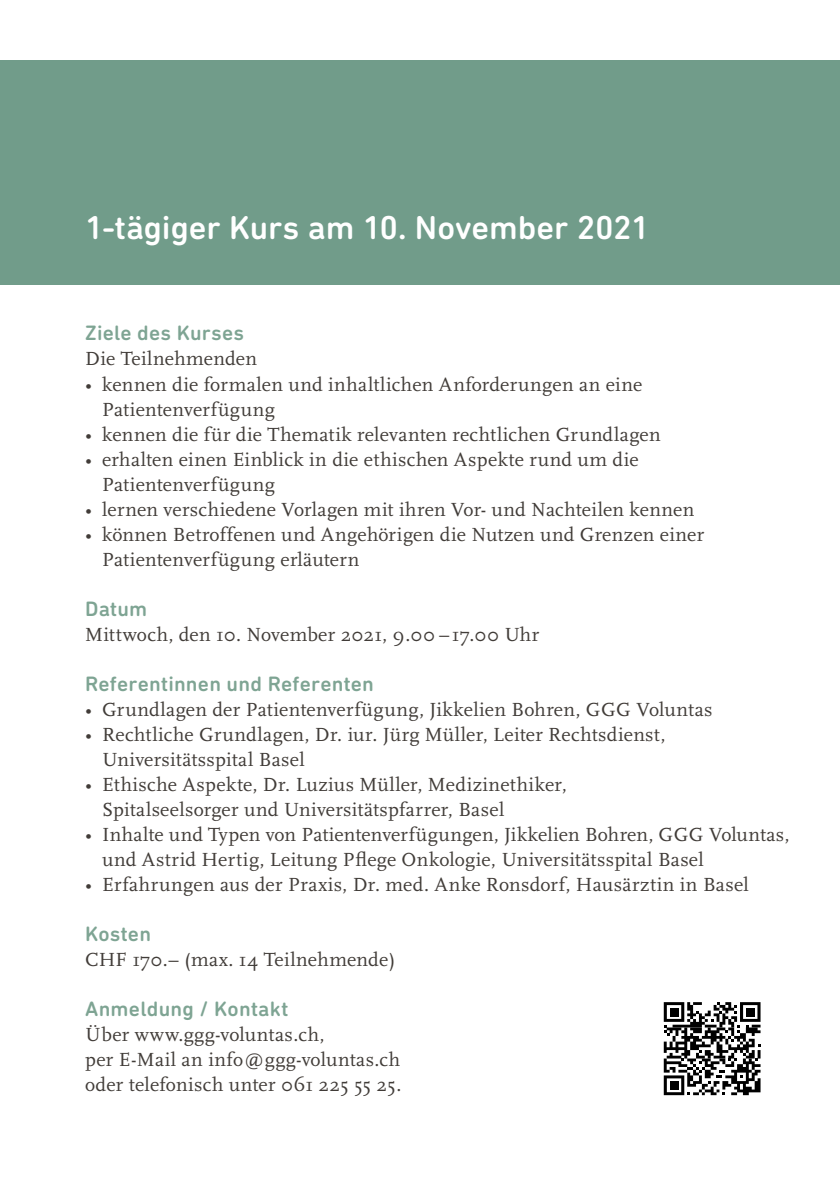
<style>
.page{position:relative;width:840px;height:1191px;background:#fff}
.page>*{position:absolute;margin:0;border:0;box-sizing:border-box;transform-origin:0 0}
.t1{font:500 33.6px "DIN Next Rounded LT Pro";letter-spacing:-.005em;color:#fff}
.t2{font:500 21.2px "DIN Next Rounded LT Pro";letter-spacing:.01em;color:#7ea493}
.t3{font:19.8px/25px "Scala";letter-spacing:.015em;color:#413c38}
</style>
<div class="page">
<div style="left:0;top:60px;width:839px;height:225px;background:#719c8a"></div>
<svg style="left:663px;top:1002px;width:97px;height:93px"></svg>
<div style="left:669px;top:1007px;width:9px;height:9px;background:#000"></div>
<div style="left:745px;top:1007px;width:9px;height:9px;background:#000"></div>
<div style="left:669px;top:1081px;width:9px;height:8px;background:#000"></div>
<h1 class="t1" style="left:85px;top:208px;width:566px">1-tägiger Kurs am 10. November 2021</h1>
<p class="t2" style="left:85px;top:321px;width:160px">Ziele des Kurses</p>
<p class="t3" style="left:85px;top:347px;width:173px">Die Teilnehmenden</p>
<p class="t3" style="left:102px;top:372px;width:541px;text-indent:-17px">• kennen die formalen und inhaltlichen Anforderungen an eine<br>Patientenverfügung</p>
<p class="t3" style="left:85px;top:422px;width:576px">• kennen die für die Thematik relevanten rechtlichen Grundlagen</p>
<p class="t3" style="left:102px;top:447px;width:538px;text-indent:-17px">• erhalten einen Einblick in die ethischen Aspekte rund um die<br>Patientenverfügung</p>
<p class="t3" style="left:85px;top:497px;width:610px">• lernen verschiedene Vorlagen mit ihren Vor- und Nachteilen kennen</p>
<p class="t3" style="left:102px;top:522px;width:603px;text-indent:-17px">• können Betroffenen und Angehörigen die Nutzen und Grenzen einer<br>Patientenverfügung erläutern</p>
<p class="t2" style="left:85px;top:596px;width:64px">Datum</p>
<p class="t3" style="left:85px;top:622px;width:455px">Mittwoch, den 10. November 2021, 9.00 –17.00 Uhr</p>
<p class="t2" style="left:85px;top:671px;width:290px">Referentinnen und Referenten</p>
<p class="t3" style="left:85px;top:697px;width:628px">• Grundlagen der Patientenverfügung, Jikkelien Bohren, GGG Voluntas</p>
<p class="t3" style="left:102px;top:722px;width:564px;text-indent:-17px">• Rechtliche Grundlagen, Dr. iur. Jürg Müller, Leiter Rechtsdienst,<br>Universitätsspital Basel</p>
<p class="t3" style="left:102px;top:772px;width:466px;text-indent:-17px">• Ethische Aspekte, Dr. Luzius Müller, Medizinethiker,<br>Spitalseelsorger und Universitätspfarrer, Basel</p>
<p class="t3" style="left:102px;top:822px;width:688px;text-indent:-17px">• Inhalte und Typen von Patientenverfügungen, Jikkelien Bohren, GGG Voluntas, und Astrid Hertig, Leitung Pflege Onkologie, Universitätsspital Basel</p>
<p class="t3" style="left:85px;top:872px;width:665px">• Erfahrungen aus der Praxis, Dr. med. Anke Ronsdorf, Hausärztin in Basel</p>
<p class="t2" style="left:85px;top:921px;width:67px">Kosten</p>
<p class="t3" style="left:85px;top:947px;width:311px">CHF 170.– (max. 14 Teilnehmende)</p>
<p class="t2" style="left:85px;top:996px;width:204px">Anmeldung / Kontakt</p>
<p class="t3" style="left:85px;top:1022px;width:317px">Über www.ggg-voluntas.ch,<br>per E-Mail an info@ggg-voluntas.ch oder telefonisch unter 061 225 55 25.</p>
</div>
